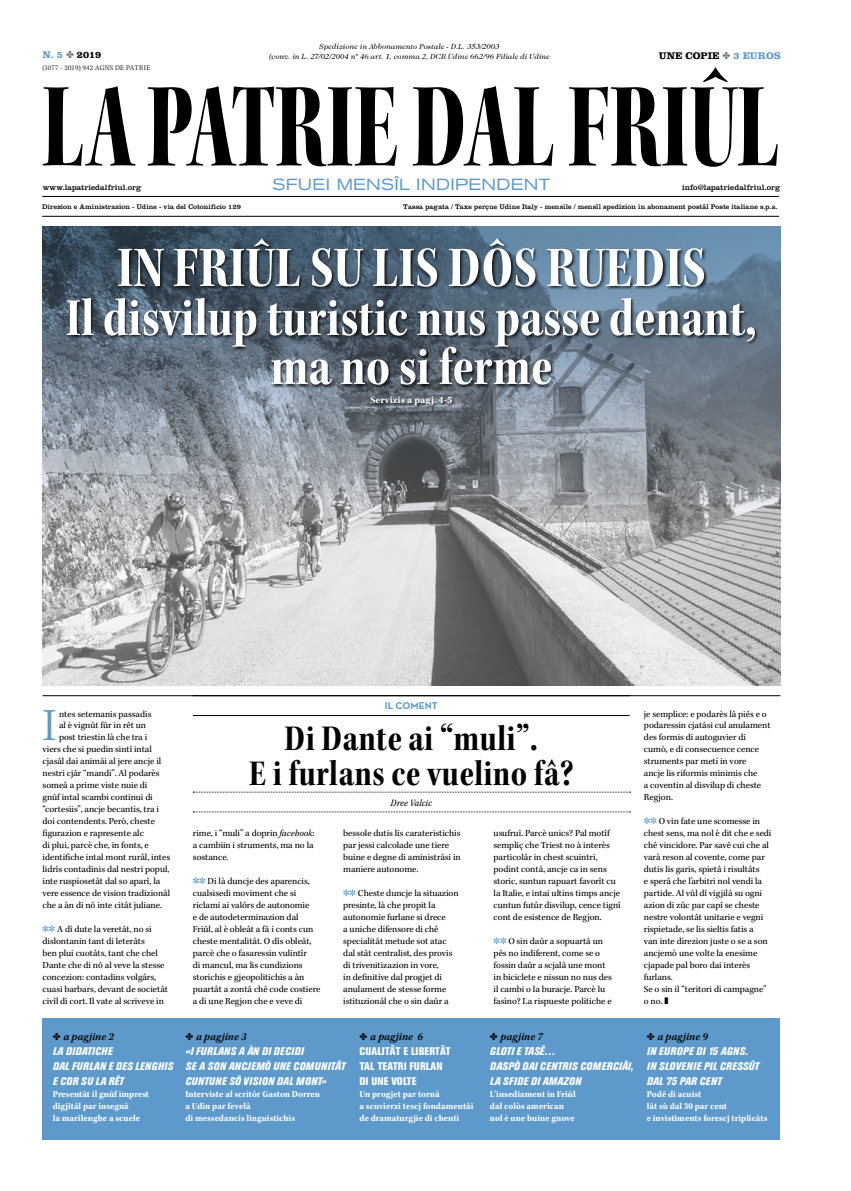
<style>
.page{position:relative;width:851px;height:1191px;background:#fff}
.page>*{position:absolute;margin:0;border:0;box-sizing:border-box;transform-origin:0 0}
.t1{font:126.7px "Kepler Std Black Cn Disp";letter-spacing:.005em;color:#000;scale:.82 1}
.t2{font:60px "Kepler Std Bold Cn Subh";letter-spacing:.005em;color:#fff}
.t3{font:56px/49px "Kepler Std Bold Cn Subh";letter-spacing:.005em;color:#fff;text-align:center}
.t4{font:300 47.3px "Kepler Std";color:#5d99ca}
.t5{font:38px/35px "Kepler Std Bold Cn Subh";letter-spacing:.015em;color:#000;text-align:center}
.t6{font:expanded 16px "Akzidenz Grotesk BE";letter-spacing:.02em;color:#5d99ca}
.t7{font:italic 800 condensed 11px/15px "Akzidenz Grotesk BE";letter-spacing:.03em;color:#fff}
.t8{font:italic 800 condensed 11px/15px "Akzidenz Grotesk BE";letter-spacing:.01em;color:#fff}
.t9{font:italic 600 11px "Kepler Std";letter-spacing:.005em;color:#000}
.t10{font:800 condensed 11px/15px "Akzidenz Grotesk BE";letter-spacing:.01em;color:#fff}
.t11{font:700 10px "Clarendon LT Std";letter-spacing:.005em;color:#000}
.t12{font:700 10px "Kepler Std";letter-spacing:.005em;color:#fff}
.t13{font:10px "Kepler Std Scn It";color:#000}
.t14{font:10px "Neutra Text Bold SC";color:#5d99ca}
.t15{font:9.5px/12px "Kepler Std";letter-spacing:-.005em;color:#000}
.t16{font:9.5px/12px "Kepler Std Bold Scn";color:#fff}
.t17{font:8px "Clarendon LT Std";letter-spacing:.01em;color:#000}
.t18{font:italic 7.5px/10px "Caslon 224 Std";letter-spacing:.015em;color:#000;text-align:center}
.t19{font:300 7.3px "Kepler Std";letter-spacing:.035em;color:#000}
.t20{font:7px "Clarendon LT Std";letter-spacing:.01em;color:#000}
.s1{color:#5d99ca}
.s2{color:#706f6f}
.s3{font-style:italic}
</style>
<div class="page">
<img style="left:43px;top:566px;width:737px;height:119px">
<svg style="left:43px;top:227px;width:737px;height:339px;background:#92989e"></svg>
<div style="left:42px;top:1018px;width:737px;height:121px;background:#5d99ca"></div>
<div style="left:66px;top:238px;width:693px;height:171px;background:#000;opacity:.8"></div>
<hr style="left:43px;top:695px;width:737px;height:1px;background:#000">
<hr style="left:193px;top:715px;width:436px;height:1px;background:#000">
<svg style="left:193px;top:792px;width:437px;height:1px"></svg>
<svg style="left:193px;top:811px;width:437px;height:1px"></svg>
<hr style="left:42px;top:196px;width:737px;height:1px;background:#000">
<hr style="left:42px;top:216px;width:737px;height:1px;background:#000">
<p class="t18" style="left:269px;top:41px;width:282px">Spedizione in Abbonamento Postale - D.L. 353/2003<br>(conv. in L. 27/02/2004 n° 46 art. 1, comma 2, DCB Udine 662/96 Filiale di Udine</p>
<p class="t11" style="left:42px;top:49px;width:60px"><span class="s1">N. 5</span> <span class="s2">✤</span> 2019</p>
<p class="t11" style="left:658px;top:50px;width:123px">UNE COPIE <span class="s2">✤</span> <span class="s1">3 EUROS</span></p>
<p class="t19" style="left:42px;top:64px;width:110px">(1077 - 2019) 942 AGNS DE PATRIE</p>
<h1 class="t1" style="left:42px;top:56px;width:900px">LA PATRIE DAL FRIÛL</h1>
<h3 class="t6" style="left:272px;top:175px;width:279px">SFUEI MENSÎL INDIPENDENT</h3>
<p class="t17" style="left:43px;top:182px;width:100px">www.lapatriedalfriul.org</p>
<p class="t17" style="left:682px;top:182px;width:100px">info@lapatriedalfriul.org</p>
<p class="t20" style="left:42px;top:202px;width:200px">Direzion e Aministrazion - Udine - via del Cotonificio 129</p>
<p class="t20" style="left:403px;top:202px;width:376px">Tassa pagata / Taxe perçue Udine Italy - mensile / mensîl spedizion in abonament postâl Poste italiane s.p.a.</p>
<h2 class="t2" style="left:117px;top:234px;width:590px">IN FRIÛL SU LIS DÔS RUEDIS</h2>
<h3 class="t3" style="left:66px;top:294px;width:692px">Il disvilup turistic nus passe denant, ma no si ferme</h3>
<p class="t12" style="left:370px;top:394px;width:83px">Servizis a pagj. 4-5</p>
<h3 class="t4" style="left:43px;top:699px;width:16px">I</h3>
<p class="t15" style="left:59px;top:708px;width:94px">ntes setemanis passadis</p>
<p class="t15" style="left:59px;top:720px;width:89px">al è vignût fûr in rêt un</p>
<p class="t15" style="left:59px;top:732px;width:90px">post triestin là che tra i</p>
<p class="t15" style="left:43px;top:744px;width:111px">viers che si puedin sintî intal</p>
<p class="t15" style="left:43px;top:756px;width:120px">cjasâl dai animâi al jere ancje il</p>
<p class="t15" style="left:43px;top:768px;width:119px">nestri cjâr “mandi”. Al podarès</p>
<p class="t15" style="left:43px;top:779px;width:106px">someâ a prime viste nuie di</p>
<p class="t15" style="left:43px;top:791px;width:112px">gnûf intal scambi continui di</p>
<p class="t15" style="left:43px;top:803px;width:118px">“cortesiis”, ancje becantis, tra i</p>
<p class="t15" style="left:43px;top:815px;width:114px">doi contendents. Però, cheste</p>
<p class="t15" style="left:43px;top:827px;width:103px">figurazion e rapresente alc</p>
<p class="t15" style="left:43px;top:839px;width:108px">di plui, parcè che, in fonts, e</p>
<p class="t15" style="left:43px;top:851px;width:129px">identifiche intal mont rurâl, intes</p>
<p class="t15" style="left:43px;top:863px;width:128px">lidrîs contadinis dal nestri popul,</p>
<p class="t15" style="left:43px;top:875px;width:119px">inte ruspiosetât dal so aparî, la</p>
<p class="t15" style="left:43px;top:887px;width:129px">vere essence de vision tradizionâl</p>
<p class="t15" style="left:43px;top:899px;width:121px">che a àn di nô inte citât juliane.</p>
<p class="t15" style="left:43px;top:923px;width:127px"><span class="s1">✽✽</span> A dî dute la veretât, no si dislontanin tant di leterâts<br>ben plui cuotâts, tant che chel<br>Dante che di nô al veve la stesse concezion: contadins volgârs, cuasi barbars, devant de societât civîl di cort. Il vate al scriveve in</p>
<p class="t9" style="left:53px;top:1030px;width:63px">✤ a pagjine 2</p>
<p class="t7" style="left:53px;top:1043px;width:122px">LA DIDATICHE<br>DAL FURLAN E DES LENGHIS<br>E COR SU LA RÊT</p>
<p class="t16" style="left:53px;top:1088px;width:98px">Presentât il gnûf imprest digjitâl par insegnâ<br>la marilenghe a scuele</p>
<p class="t14" style="left:385px;top:699px;width:54px">IL COMENT</p>
<h3 class="t5" style="left:249px;top:720px;width:326px">Di Dante ai “muli”.<br>E i furlans ce vuelino fâ?</h3>
<p class="t13" style="left:390px;top:796px;width:43px">Dree Valcic</p>
<p class="t15" style="left:193px;top:827px;width:123px;text-align:justify">rime, i “muli” a doprin <span class="s3">facebook</span>: a cambiin i struments, ma no la sostance.</p>
<p class="t15" style="left:193px;top:875px;width:129px"><span class="s1">✽✽</span> Di là duncje des aparencis, cualsisedi moviment che si riclami ai valôrs de autonomie<br>e de autodeterminazion dal<br>Friûl, al è obleât a fâ i conts cun cheste mentalitât. O dîs obleât, parcè che o fasaressin vulintîr<br>di mancul, ma lis cundizions storichis e gjeopolitichis a àn puartât a zontâ chê code costiere a di une Regjon che e veve di</p>
<p class="t15" style="left:493px;top:827px;width:129px">usufruî. Parcè unics? Pal motîf sempliç che Triest no à interès particolâr in chest scuintri, podint contâ, ancje ca in sens storic, suntun rapuart favorît cu la Italie, e intai ultins timps ancje cuntun futûr disvilup, cence tignî cont de esistence de Regjon.</p>
<p class="t15" style="left:493px;top:935px;width:120px"><span class="s1">✽✽</span> O sin daûr a sopuartâ un pês no indiferent, come se o fossin daûr a scjalâ une mont in biciclete e nissun no nus des il cambi o la buracje. Parcè lu fasìno? La rispueste politiche e</p>
<p class="t15" style="left:343px;top:827px;width:119px">bessole dutis lis carateristichis par jessi calcolade une tiere buine e degne di aministrâsi in maniere autonome.</p>
<p class="t15" style="left:343px;top:887px;width:117px"><span class="s1">✽✽</span> Cheste duncje la situazion presinte, là che propit la autonomie furlane si drece<br>a uniche difensore di chê specialitât metude sot atac dal stât centralist, des provis di trivenitizazion in vore,<br>in definitive dal progjet di anulament de stesse forme istituzionâl che o sin daûr a</p>
<p class="t15" style="left:643px;top:708px;width:128px">je semplice: e podarès lâ piês e o podaressin cjatâsi cul anulament des formis di autoguvier di cumò, e di consecuence cence struments par meti in vore<br>ancje lis riformis minimis che<br>a coventin al disvilup di cheste<br>Regjon.</p>
<p class="t15" style="left:643px;top:815px;width:129px"><span class="s1">✽✽</span> O vin fate une scomesse in chest sens, ma nol è dit che e sedi chê vincidore. Par savê cui che al varà reson al covente, come par dutis lis garis, spietâ i risultâts<br>e sperâ che l’arbitri nol vendi la partide. Al vûl dî vigjilâ su ogni azion di zûc par capî se cheste nestre volontât unitarie e vegni rispietade, se lis sieltis fatis a<br>van inte direzion juste o se a son ancjemò une volte la enesime cjapade pal boro dai interès furlans.<br>Se o sin il “teritori di campagne” o no. ❚</p>
<p class="t9" style="left:185px;top:1030px;width:63px">✤ a pagjine 3</p>
<p class="t7" style="left:185px;top:1043px;width:161px">«I FURLANS A ÀN DI DECIDI<br>SE A SON ANCJEMÒ UNE COMUNITÂT<br>CUNTUNE SÔ VISION DAL MONT»</p>
<p class="t16" style="left:185px;top:1088px;width:136px">Interviste al scritôr Gaston Dorren a Udin par fevelâ<br>di messedancis linguistichis</p>
<p class="t9" style="left:359px;top:1030px;width:65px">✤ a pagjine 6</p>
<p class="t10" style="left:359px;top:1043px;width:93px">CUALITÂT E LIBERTÂT<br>TAL TEATRI FURLAN<br>DI UNE VOLTE</p>
<p class="t16" style="left:359px;top:1088px;width:115px">Un progjet par tornâ<br>a scuvierzi tescj fondamentâi de dramaturgjie di chenti</p>
<p class="t9" style="left:490px;top:1030px;width:54px">✤ pagjine 7</p>
<p class="t8" style="left:490px;top:1043px;width:145px">GLOTI E TASÊ…<br>DASPÒ DAI CENTRIS COMERCIÂI,<br>LA SFIDE DI AMAZON</p>
<p class="t16" style="left:490px;top:1088px;width:87px">L’insediament in Friûl dal colòs american nol è une buine gnove</p>
<p class="t9" style="left:646px;top:1030px;width:63px">✤ a pagjine 9</p>
<p class="t7" style="left:646px;top:1043px;width:114px">IN EUROPE DI 15 AGNS.<br>IN SLOVENIE PIL CRESSÛT<br>DAL 75 PAR CENT</p>
<p class="t16" style="left:646px;top:1088px;width:122px">Podê di acuist<br>lât sù dal 30 par cent<br>e invistiments forescj triplicâts</p>
</div>
